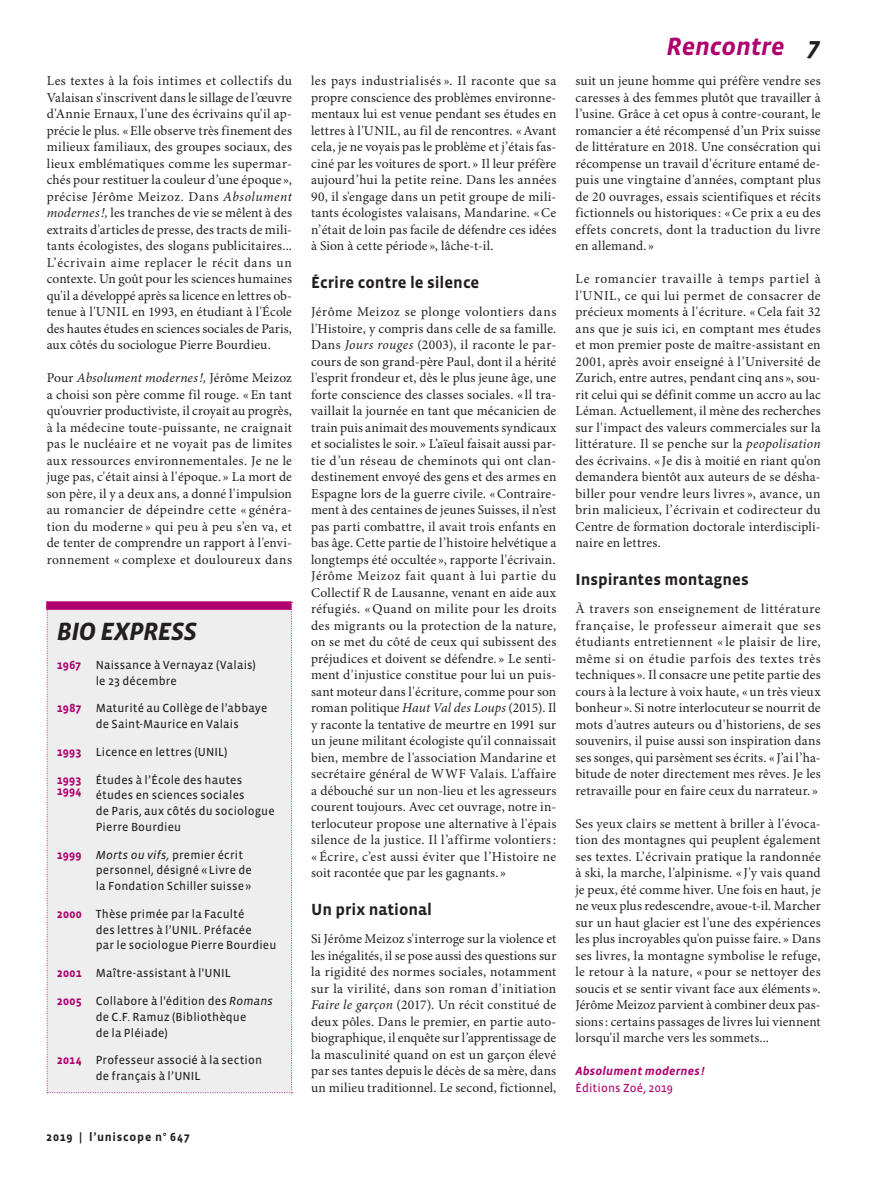
<style>
.page{position:relative;width:893px;height:1191px;background:#fff}
.page>*{position:absolute;margin:0;border:0;box-sizing:border-box;transform-origin:0 0}
.TITRE_LIGNE_1___FILE{font:italic 700 25.5px "Vista Sans";letter-spacing:-.03em;color:#231f20}
.RUBRIQUE_HAUT_-_DROI{font:italic 700 25.5px "Vista Sans";letter-spacing:-.005em;color:#af016e}
.INTERTITRE{font:700 16.5px "Vista Sans";color:#231f20}
.TEXTE_COURANT{font:13.5px/16.5px "Minion Pro";letter-spacing:.01em;color:#231f20;text-align:justify}
.TEXTE{font:12px/15.8px "Vista Sans Reg";letter-spacing:.015em;color:#231f20}
.TEXTE-2{font:italic 12px "Vista Sans Reg";letter-spacing:.015em;color:#231f20}
.t1{font:700 12px "Vista Sans";letter-spacing:.065em;color:#231f20}
.TEXTE-3{font:italic 700 12px "Vista Sans";letter-spacing:.015em;color:#af016e}
.TEXTE-4{font:12px "Vista Sans Reg";letter-spacing:.01em;color:#af016e}
.s1{font-style:italic}
.s2{font-family:"Vista Sans";font-weight:700;color:#af016e}
.s3{font-family:"Vista Sans";font-weight:700;font-style:normal;color:#af016e}
.s4{font-style:normal}
</style>
<div class="page">
<div style="left:47px;top:602px;width:246px;height:491px;background:#eeeeef"></div>
<div style="left:46px;top:601px;width:245px;height:9px;background:#af016e"></div>
<p class="TEXTE_COURANT" style="left:47px;top:73px;width:247px">Les textes à la fois intimes et collectifs du Valaisan s'inscrivent dans le sillage de l’œuvre d'Annie Ernaux, l'une des écrivains qu'il ap&shy;précie le plus. «Elle observe très finement des milieux familiaux, des groupes sociaux, des lieux emblématiques comme les supermar&shy;chés pour restituer la couleur d’une époque », précise Jérôme Meizoz. Dans <span class="s1">Absolument modernes!,</span> les tranches de vie se mêlent à des extraits d'articles de presse, des tracts de mili&shy;tants écologistes, des slogans publicitaires...<br>L’écrivain aime replacer le récit dans un contexte. Un goût pour les sciences humaines qu'il a développé après sa licence en lettres ob&shy;tenue à l'UNIL en 1993, en étudiant à l'École des hautes études en sciences sociales de Paris, aux côtés du sociologue Pierre Bourdieu.</p>
<p class="TEXTE_COURANT" style="left:47px;top:370px;width:247px">Pour <span class="s1">Absolument modernes!,</span> Jérôme Meizoz a choisi son père comme fil rouge. «En tant qu'ouvrier productiviste, il croyait au progrès, à la médecine toute-puissante, ne craignait pas le nucléaire et ne voyait pas de limites aux ressources environnementales. Je ne le juge pas, c'était ainsi à l'époque. » La mort de son père, il y a deux ans, a donné l'impulsion au romancier de dépeindre cette « généra&shy;tion du moderne » qui peu à peu s’en va, et de tenter de comprendre un rapport à l'envi&shy;ronnement « complexe et douloureux dans</p>
<p class="TITRE_LIGNE_1___FILE" style="left:57px;top:618px;width:142px">BIO EXPRESS</p>
<p class="TEXTE" style="left:96px;top:657px;width:162px;text-indent:-39px"><span class="s2">1967</span> Naissance à Vernayaz (Valais) le 23 décembre</p>
<p class="TEXTE" style="left:96px;top:700px;width:173px;text-indent:-39px"><span class="s2">1987</span> Maturité au Collège de l’abbaye de Saint-Maurice en Valais</p>
<p class="TEXTE" style="left:57px;top:744px;width:172px"><span class="s2">1993</span> Licence en lettres (UNIL)</p>
<p class="TEXTE" style="left:57px;top:772px;width:187px"><span class="s2">1993</span> Études à l’École des hautes</p>
<p class="TEXTE" style="left:57px;top:787px;width:189px"><sup>1994</sup> études en sciences sociales</p>
<p class="TEXTE" style="left:96px;top:803px;width:180px">de Paris, aux côtés du sociologue</p>
<p class="TEXTE" style="left:96px;top:819px;width:87px">Pierre Bourdieu</p>
<p class="TEXTE-2" style="left:57px;top:848px;width:188px"><span class="s3">1999</span> Morts ou vifs, <span class="s4">premier écrit</span></p>
<p class="TEXTE" style="left:96px;top:862px;width:158px">personnel, désigné « Livre de</p>
<p class="TEXTE" style="left:96px;top:878px;width:157px">la Fondation Schiller suisse»</p>
<p class="TEXTE" style="left:96px;top:906px;width:157px;text-indent:-39px"><span class="s2">2000</span> Thèse primée par la Faculté des lettres à l’UNIL. Préfacée</p>
<p class="TEXTE" style="left:96px;top:937px;width:182px">par le sociologue Pierre Bourdieu</p>
<p class="TEXTE" style="left:57px;top:965px;width:175px"><span class="s2">2001</span> Maître-assistant à l'UNIL</p>
<p class="TEXTE" style="left:96px;top:993px;width:179px;text-indent:-39px"><span class="s2">2005</span> Collabore à l'édition des <span class="s1">Romans </span>de C.F. Ramuz (Bibliothèque</p>
<p class="TEXTE" style="left:96px;top:1024px;width:74px">de la Pléiade)</p>
<p class="TEXTE" style="left:96px;top:1052px;width:168px;text-indent:-39px"><span class="s2">2014</span> Professeur associé à la section de français à l’UNIL</p>
<p class="t1" style="left:46px;top:1130px;width:145px">2019 | l’uniscope n° 647</p>
<p class="TEXTE_COURANT" style="left:311px;top:73px;width:247px">les pays industrialisés ». Il raconte que sa propre conscience des problèmes environne&shy;mentaux lui est venue pendant ses études en lettres à l'UNIL, au fil de rencontres. «Avant cela, je ne voyais pas le problème et j’étais fas&shy;ciné par les voitures de sport. » Il leur préfère aujourd’hui la petite reine. Dans les années 90, il s'engage dans un petit groupe de mili&shy;tants écologistes valaisans, Mandarine. «Ce n’était de loin pas facile de défendre ces idées à Sion à cette période », lâche-t-il.</p>
<p class="INTERTITRE" style="left:311px;top:274px;width:170px">Écrire contre le silence</p>
<p class="TEXTE_COURANT" style="left:311px;top:304px;width:247px">Jérôme Meizoz se plonge volontiers dans l'Histoire, y compris dans celle de sa famille.<br>Dans <span class="s1">Jours rouges</span> (2003), il raconte le par&shy;cours de son grand-père Paul, dont il a hérité l'esprit frondeur et, dès le plus jeune âge, une forte conscience des classes sociales. « ll tra&shy;vaillait la journée en tant que mécanicien de train puis animait des mouvements syndicaux et socialistes le soir. » L’aïeul faisait aussi par&shy;tie d’un réseau de cheminots qui ont clan&shy;destinement envoyé des gens et des armes en Espagne lors de la guerre civile. «Contraire&shy;ment à des centaines de jeunes Suisses, il n’est pas parti combattre, il avait trois enfants en bas âge. Cette partie de l’histoire helvétique a longtemps été occultée », rapporte l'écrivain.</p>
<p class="TEXTE_COURANT" style="left:311px;top:568px;width:247px">Jérôme Meizoz fait quant à lui partie du Collectif R de Lausanne, venant en aide aux réfugiés. « Quand on milite pour les droits des migrants ou la protection de la nature, on se met du côté de ceux qui subissent des préjudices et doivent se défendre. » Le senti&shy;ment d'injustice constitue pour lui un puis&shy;sant moteur dans l'écriture, comme pour son roman politique <span class="s1">Haut Val des Loups</span> (2015). Il y raconte la tentative de meurtre en 1991 sur un jeune militant écologiste qu'il connaissait bien, membre de l'association Mandarine et secrétaire général de WWF Valais. L'affaire a débouché sur un non-lieu et les agresseurs courent toujours. Avec cet ouvrage, notre in&shy;terlocuteur propose une alternative à l'épais silence de la justice. Il l’affirme volontiers: « Écrire, c’est aussi éviter que l’Histoire ne soit racontée que par les gagnants. »</p>
<p class="INTERTITRE" style="left:311px;top:901px;width:123px">Un prix national</p>
<p class="TEXTE_COURANT" style="left:311px;top:931px;width:247px">Si Jérôme Meizoz s'interroge sur la violence et les inégalités, il se pose aussi des questions sur la rigidité des normes sociales, notamment sur la virilité, dans son roman d'initiation <span class="s1">Faire le garçon</span> (2017). Un récit constitué de deux pôles. Dans le premier, en partie auto&shy;biographique, il enquête sur l’apprentissage de la masculinité quand on est un garçon élevé par ses tantes depuis le décès de sa mère, dans un milieu traditionnel. Le second, fictionnel,</p>
<p class="RUBRIQUE_HAUT_-_DROI" style="left:666px;top:33px;width:120px">Rencontre</p>
<p class="TITRE_LIGNE_1___FILE" style="left:808px;top:33px;width:14px">7</p>
<p class="TEXTE_COURANT" style="left:575px;top:73px;width:247px">suit un jeune homme qui préfère vendre ses caresses à des femmes plutôt que travailler à l’usine. Grâce à cet opus à contre-courant, le romancier a été récompensé d’un Prix suisse de littérature en 2018. Une consécration qui récompense un travail d'écriture entamé de&shy;puis une vingtaine d'années, comptant plus de 20 ouvrages, essais scientifiques et récits fictionnels ou historiques: «Ce prix a eu des effets concrets, dont la traduction du livre en allemand. »</p>
<p class="TEXTE_COURANT" style="left:575px;top:271px;width:247px">Le romancier travaille à temps partiel à l'UNIL, ce qui lui permet de consacrer de précieux moments à l'écriture. «Cela fait 32 ans que je suis ici, en comptant mes études et mon premier poste de maître-assistant en 2001, après avoir enseigné à l’Université de Zurich, entre autres, pendant cinq ans », sou&shy;rit celui qui se définit comme un accro au lac Léman. Actuellement, il mène des recherches sur l'impact des valeurs commerciales sur la littérature. Il se penche sur la <span class="s1">peopolisation </span>des écrivains. « Je dis à moitié en riant qu'on demandera bientôt aux auteurs de se désha&shy;biller pour vendre leurs livres », avance, un brin malicieux, l’écrivain et codirecteur du Centre de formation doctorale interdiscipli&shy;naire en lettres.</p>
<p class="INTERTITRE" style="left:575px;top:571px;width:175px">Inspirantes montagnes</p>
<p class="TEXTE_COURANT" style="left:575px;top:601px;width:247px">À travers son enseignement de littérature française, le professeur aimerait que ses étudiants entretiennent « le plaisir de lire, même si on étudie parfois des textes très techniques ». Il consacre une petite partie des cours à la lecture à voix haute, «un très vieux bonheur ». Si notre interlocuteur se nourrit de mots d'autres auteurs ou d'historiens, de ses souvenirs, il puise aussi son inspiration dans ses songes, qui parsèment ses écrits. «J’ai l’ha&shy;bitude de noter directement mes rêves. Je les retravaille pour en faire ceux du narrateur. »</p>
<p class="TEXTE_COURANT" style="left:575px;top:816px;width:247px">Ses yeux clairs se mettent à briller à l'évoca&shy;tion des montagnes qui peuplent également ses textes. L’écrivain pratique la randonnée à ski, la marche, l'alpinisme. « J'y vais quand je peux, été comme hiver. Une fois en haut, je ne veux plus redescendre, avoue-t-il. Marcher sur un haut glacier est l'une des expériences les plus incroyables qu'on puisse faire. » Dans ses livres, la montagne symbolise le refuge, le retour à la nature, « pour se nettoyer des soucis et se sentir vivant face aux éléments ».<br>Jérôme Meizoz parvient à combiner deux pas&shy;sions: certains passages de livres lui viennent lorsqu'il marche vers les sommets...</p>
<p class="TEXTE-3" style="left:575px;top:1065px;width:130px">Absolument modernes !</p>
<p class="TEXTE-4" style="left:575px;top:1081px;width:99px">Éditions Zoé, 2019</p>
</div>
